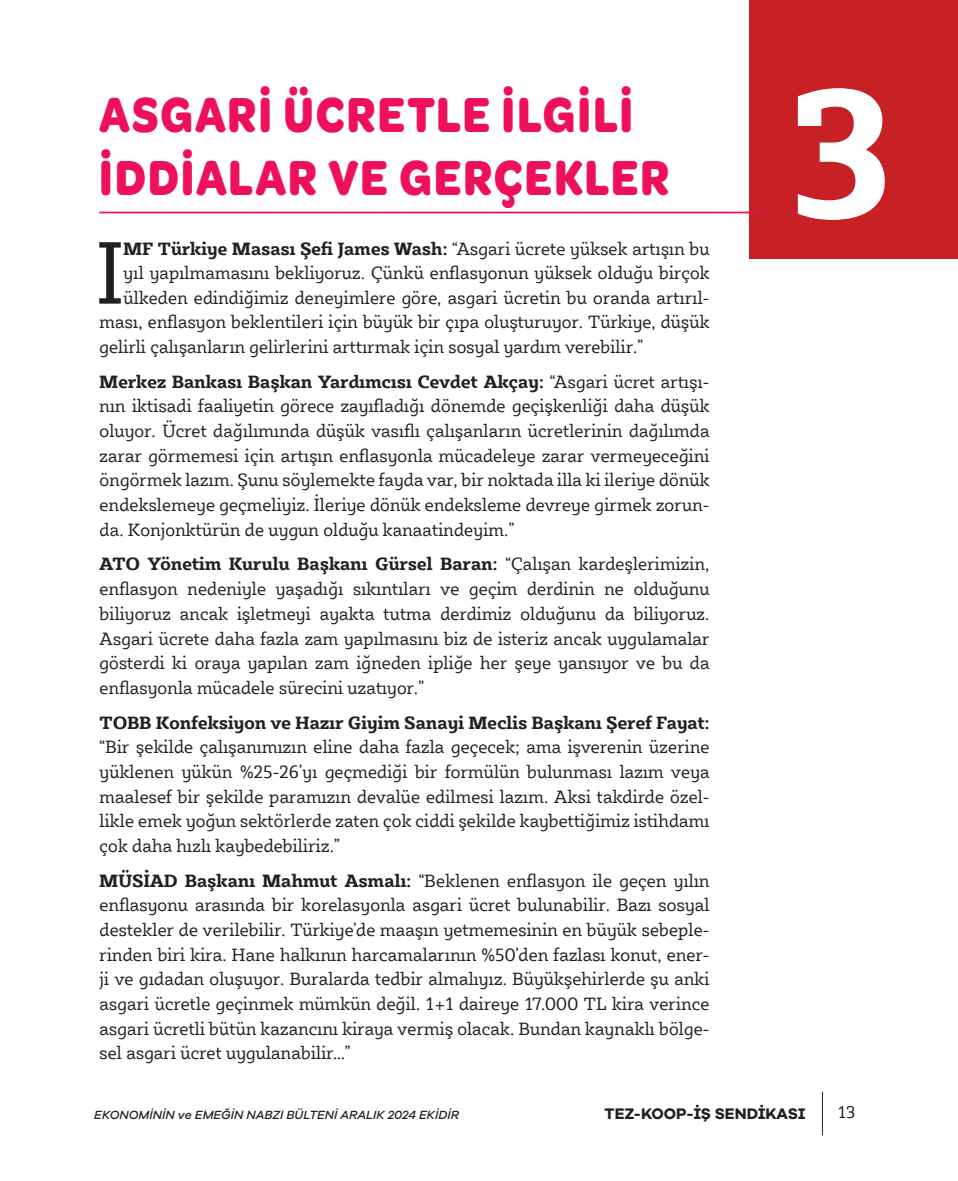
<style>
.page{position:relative;width:958px;height:1181px;background:#fff}
.page>*{position:absolute;margin:0;border:0;box-sizing:border-box;transform-origin:0 0}
.t1{font:700 188.12px "Sybilla Pro";color:#fff}
.t2{font:91px "Sybilla Pro";color:#231f20}
.Baslik1{font:52.5px/63px "Omnes VF";letter-spacing:.045em;color:#ee1059;scale:.85 1}
.t3{font:18.38px/24.7px "Sybilla Pro";letter-spacing:-.02em;color:#231f20;text-align:justify}
.t4{font:700 18.38px "Sybilla Pro";letter-spacing:-.02em;color:#231f20}
.t5{font:17.5px "Sybilla Pro";color:#231f20}
.t6{font:700 15.75px "Galano Grotesque Alt";color:#231f20}
.t7{font:italic 500 12.25px "Galano Grotesque";color:#231f20}
.s1{font-weight:400}
.s2{font-weight:700}
</style>
<div class="page">
<hr style="left:821px;top:1091px;width:1px;height:44px;background:#231f20">
<div style="left:749px;top:0;width:208px;height:258px;background:#c72025"></div>
<hr style="left:99px;top:212px;width:665px;height:1px;background:#ee1059">
<p class="Baslik1" style="left:99px;top:79px;width:672px">ASGARİ ÜCRETLE İLGİLİ<br>İDDİALAR VE GERÇEKLER</p>
<p class="t2" style="left:95px;top:214px;width:32px">I</p>
<p class="t4" style="left:123px;top:236px;width:588px">MF Türkiye Masası Şefi James Wash: <span class="s1">“Asgari ücrete yüksek artışın bu</span></p>
<p class="t3" style="left:123px;top:260px;width:588px">yıl yapılmamasını bekliyoruz. Çünkü enflasyonun yüksek olduğu birçok</p>
<p class="t3" style="left:123px;top:284px;width:588px">ülkeden edindiğimiz deneyimlere göre, asgari ücretin bu oranda artırıl-</p>
<p class="t3" style="left:99px;top:309px;width:612px">ması, enflasyon beklentileri için büyük bir çıpa oluşturuyor. Türkiye, düşük</p>
<p class="t3" style="left:99px;top:334px;width:545px">gelirli çalışanların gelirlerini arttırmak için sosyal yardım verebilir.”</p>
<p class="t3" style="left:99px;top:368px;width:612px"><span class="s2">Merkez Bankası Başkan Yardımcısı Cevdet Akçay:</span> “Asgari ücret artışı&shy;nın iktisadi faaliyetin görece zayıfladığı dönemde geçişkenliği daha düşük oluyor. Ücret dağılımında düşük vasıflı çalışanların ücretlerinin dağılımda zarar görmemesi için artışın enflasyonla mücadeleye zarar vermeyeceğini öngörmek lazım. Şunu söylemekte fayda var, bir noktada illa ki ileriye dönük endekslemeye geçmeliyiz. İleriye dönük endeksleme devreye girmek zorun&shy;da. Konjonktürün de uygun olduğu kanaatindeyim.”</p>
<p class="t3" style="left:99px;top:551px;width:612px"><span class="s2">ATO Yönetim Kurulu Başkanı Gürsel Baran:</span> “Çalışan kardeşlerimizin, enflasyon nedeniyle yaşadığı sıkıntıları ve geçim derdinin ne olduğunu biliyoruz ancak işletmeyi ayakta tutma derdimiz olduğunu da biliyoruz.<br>Asgari ücrete daha fazla zam yapılmasını biz de isteriz ancak uygulamalar gösterdi ki oraya yapılan zam iğneden ipliğe her şeye yansıyor ve bu da enflasyonla mücadele sürecini uzatıyor.”</p>
<p class="t3" style="left:99px;top:709px;width:612px"><span class="s2">TOBB Konfeksiyon ve Hazır Giyim Sanayi Meclis Başkanı Şeref Fayat: </span>“Bir şekilde çalışanımızın eline daha fazla geçecek; ama işverenin üzerine yüklenen yükün %25-26’yı geçmediği bir formülün bulunması lazım veya maalesef bir şekilde paramızın devalüe edilmesi lazım. Aksi takdirde özel&shy;likle emek yoğun sektörlerde zaten çok ciddi şekilde kaybettiğimiz istihdamı çok daha hızlı kaybedebiliriz.”</p>
<p class="t3" style="left:99px;top:867px;width:612px"><span class="s2">MÜSİAD Başkanı Mahmut Asmalı:</span> “Beklenen enflasyon ile geçen yılın enflasyonu arasında bir korelasyonla asgari ücret bulunabilir. Bazı sosyal destekler de verilebilir. Türkiye’de maaşın yetmemesinin en büyük sebeple&shy;rinden biri kira. Hane halkının harcamalarının %50’den fazlası konut, ener&shy;ji ve gıdadan oluşuyor. Buralarda tedbir almalıyız. Büyükşehirlerde şu anki asgari ücretle geçinmek mümkün değil. 1+1 daireye 17.000 TL kira verince asgari ücretli bütün kazancını kiraya vermiş olacak. Bundan kaynaklı bölge&shy;sel asgari ücret uygulanabilir…”</p>
<p class="t1" style="left:787px;top:30px;width:108px">3</p>
<p class="t7" style="left:94px;top:1108px;width:366px">EKONOMİNİN ve EMEĞİN NABZI BÜLTENİ ARALIK 2024 EKİDİR</p>
<p class="t6" style="left:604px;top:1104px;width:202px">TEZ-KOOP-İŞ SENDİKASI</p>
<p class="t5" style="left:837px;top:1101px;width:19px">13</p>
</div>
